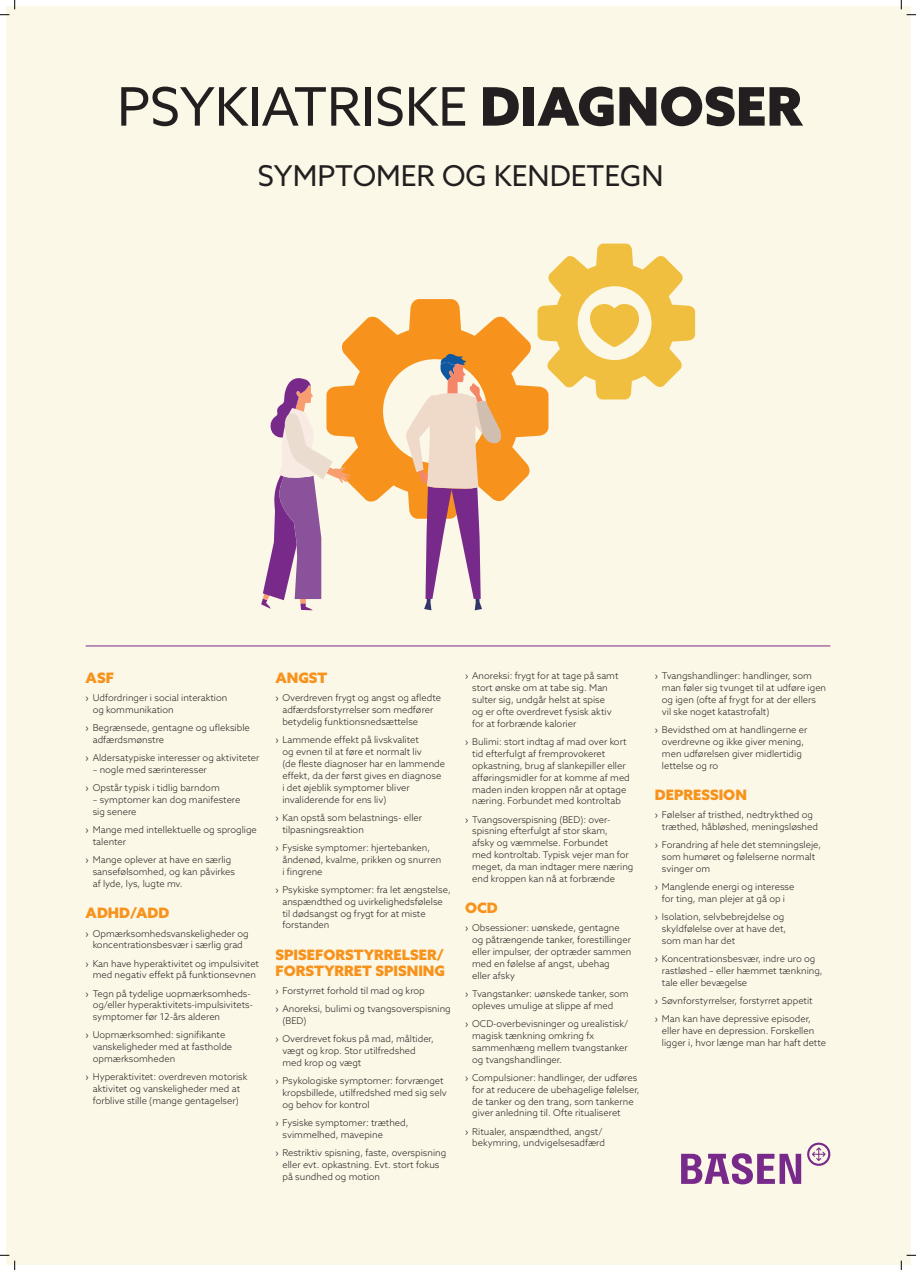
<style>
.page{position:relative;width:916px;height:1270px;background:#fff}
.page>*{position:absolute;margin:0;border:0;box-sizing:border-box;transform-origin:0 0}
.t1{font:53.12px "Azo Sans";color:#231f20}
.t2{font:28.69px "Azo Sans";color:#231f20}
.t3{font:900 14.38px/16.2px "Azo Sans";color:#f7931d}
.t4{font:300 9.38px/11.9px "Azo Sans";color:#231f20}
.s1{font-weight:900}
.s2{font-weight:400}
</style>
<div class="page">
<div style="left:6px;top:6px;width:903px;height:1258px;background:#fcf8e7"></div>
<svg style="left:681px;top:1142px;width:149px;height:42px"></svg>
<svg style="left:341px;top:299px;width:207px;height:203px;fill:#f7931d"></svg>
<svg style="left:405px;top:351px;width:100px;height:259px"></svg>
<svg style="left:261px;top:378px;width:89px;height:232px"></svg>
<svg style="left:537px;top:243px;width:158px;height:156px"></svg>
<hr style="left:86px;top:645px;width:744px;height:1px;background:#782a8b">
<svg style="left:0;top:0;width:16px;height:16px"></svg>
<svg style="left:0;top:1254px;width:16px;height:16px"></svg>
<svg style="left:900px;top:0;width:15px;height:16px"></svg>
<svg style="left:900px;top:1254px;width:15px;height:16px"></svg>
<h1 class="t1" style="left:117px;top:72px;width:686px">PSYKIATRISKE <span class="s1">DIAGNOSER</span></h1>
<h2 class="t2" style="left:258px;top:157px;width:407px">SYMPTOMER OG KENDETEGN</h2>
<h3 class="t3" style="left:86px;top:670px;width:30px">ASF</h3>
<p class="t4" style="left:93px;top:692px;width:136px;text-indent:-7px"><span class="s2">›</span> Udfordringer i social interaktion og kommunikation</p>
<p class="t4" style="left:93px;top:722px;width:158px;text-indent:-7px"><span class="s2">›</span> Begrænsede, gentagne og ufleksible adfærdsmønstre</p>
<p class="t4" style="left:86px;top:752px;width:175px"><span class="s2">›</span> Aldersatypiske interesser og aktiviteter</p>
<p class="t4" style="left:86px;top:761px;width:136px;line-height:18.1px;text-indent:7px">– nogle med særinteresser<br><span class="s2">›</span> Opstår typisk i tidlig barndom</p>
<p class="t4" style="left:93px;top:794px;width:149px">– symptomer kan dog manifestere sig senere</p>
<p class="t4" style="left:93px;top:824px;width:166px;text-indent:-7px"><span class="s2">›</span> Mange med intellektuelle og sproglige talenter</p>
<p class="t4" style="left:93px;top:854px;width:144px;text-indent:-7px"><span class="s2">›</span> Mange oplever at have en særlig sansefølsomhed, og kan påvirkes af lyde, lys, lugte mv.</p>
<h3 class="t3" style="left:86px;top:905px;width:85px">ADHD/ADD</h3>
<p class="t4" style="left:86px;top:927px;width:164px;text-align:center"><span class="s2">›</span> Opmærksomhedsvanskeligheder og koncentrationsbesvær i særlig grad</p>
<p class="t4" style="left:86px;top:957px;width:175px;text-align:center"><span class="s2">›</span> Kan have hyperaktivitet og impulsivitet med negativ effekt på funktionsevnen</p>
<p class="t4" style="left:93px;top:987px;width:161px;text-indent:-7px"><span class="s2">›</span> Tegn på tydelige uopmærksomheds&shy;og/eller hyperaktivitets-impulsivitets&shy;symptomer før 12-års alderen</p>
<p class="t4" style="left:93px;top:1029px;width:141px;text-indent:-7px"><span class="s2">›</span> Uopmærksomhed: signifikante vanskeligheder med at fastholde opmærksomheden</p>
<p class="t4" style="left:86px;top:1071px;width:163px;text-align:center"><span class="s2">›</span> Hyperaktivitet: overdreven motorisk aktivitet og vanskeligheder med at forblive stille (mange gentagelser)</p>
<h3 class="t3" style="left:275px;top:670px;width:53px">ANGST</h3>
<p class="t4" style="left:282px;top:692px;width:160px;text-indent:-7px"><span class="s2">›</span> Overdreven frygt og angst og afledte adfærdsforstyrrelser som medfører betydelig funktionsnedsættelse</p>
<p class="t4" style="left:282px;top:734px;width:164px;text-indent:-7px"><span class="s2">›</span> Lammende effekt på livskvalitet<br>og evnen til at føre et normalt liv<br>(de fleste diagnoser har en lammende effekt, da der først gives en diagnose i det øjeblik symptomer bliver invaliderende for ens liv)</p>
<p class="t4" style="left:282px;top:811px;width:141px;text-indent:-7px"><span class="s2">›</span> Kan opstå som belastnings- eller tilpasningsreaktion</p>
<p class="t4" style="left:282px;top:841px;width:160px;text-indent:-7px"><span class="s2">›</span> Fysiske symptomer: hjertebanken, åndenød, kvalme, prikken og snurren i fingrene</p>
<p class="t4" style="left:282px;top:883px;width:170px;text-indent:-7px"><span class="s2">›</span> Psykiske symptomer: fra let ængstelse, anspændthed og uvirkelighedsfølelse til dødsangst og frygt for at miste forstanden</p>
<h3 class="t3" style="left:275px;top:946px;width:171px">SPISEFORSTYRRELSER/<br>FORSTYRRET SPISNING</h3>
<p class="t4" style="left:275px;top:981px;width:177px;line-height:18.1px"><span class="s2">›</span> Forstyrret forhold til mad og krop<br><span class="s2">›</span> Anoreksi, bulimi og tvangsoverspisning</p>
<p class="t4" style="left:275px;top:1011px;width:160px;line-height:18.1px;text-indent:7px">(BED)<br><span class="s2">›</span> Overdrevet fokus på mad, måltider,</p>
<p class="t4" style="left:282px;top:1044px;width:135px">vægt og krop. Stor utilfredshed med krop og vægt</p>
<p class="t4" style="left:282px;top:1074px;width:166px;text-indent:-7px"><span class="s2">›</span> Psykologiske symptomer: forvrænget kropsbillede, utilfredshed med sig selv og behov for kontrol</p>
<p class="t4" style="left:282px;top:1116px;width:128px;text-indent:-7px"><span class="s2">›</span> Fysiske symptomer: træthed, svimmelhed, mavepine</p>
<p class="t4" style="left:282px;top:1146px;width:165px;text-indent:-7px"><span class="s2">›</span> Restriktiv spisning, faste, overspisning eller evt. opkastning. Evt. stort fokus på sundhed og motion</p>
<p class="t4" style="left:472px;top:670px;width:148px;text-indent:-7px"><span class="s2">›</span> Anoreksi: frygt for at tage på samt stort ønske om at tabe sig. Man sulter sig, undgår helst at spise og er ofte overdrevet fysisk aktiv for at forbrænde kalorier</p>
<p class="t4" style="left:472px;top:735px;width:159px;text-indent:-7px"><span class="s2">›</span> Bulimi: stort indtag af mad over kort tid efterfulgt af fremprovokeret opkastning, brug af slankepiller eller afføringsmidler for at komme af med maden inden kroppen når at optage næring. Forbundet med kontroltab</p>
<p class="t4" style="left:472px;top:813px;width:163px;text-indent:-7px"><span class="s2">›</span> Tvangsoverspisning (BED): over&shy;spisning efterfulgt af stor skam,<br>afsky og væmmelse. Forbundet<br>med kontroltab. Typisk vejer man for meget, da man indtager mere næring end kroppen kan nå at forbrænde</p>
<h3 class="t3" style="left:465px;top:899px;width:34px">OCD</h3>
<p class="t4" style="left:472px;top:922px;width:161px;text-indent:-7px"><span class="s2">›</span> Obsessioner: uønskede, gentagne og påtrængende tanker, forestillinger eller impulser, der optræder sammen med en følelse af angst, ubehag<br>eller afsky</p>
<p class="t4" style="left:472px;top:987px;width:158px;text-indent:-7px"><span class="s2">›</span> Tvangstanker: uønskede tanker, som opleves umulige at slippe af med</p>
<p class="t4" style="left:472px;top:1017px;width:157px;text-indent:-7px"><span class="s2">›</span> OCD-overbevisninger og urealistisk/ magisk tænkning omkring fx sammenhæng mellem tvangstanker og tvangshandlinger.</p>
<p class="t4" style="left:472px;top:1071px;width:169px;text-indent:-7px"><span class="s2">›</span> Compulsioner: handlinger, der udføres for at reducere de ubehagelige følelser, de tanker og den trang, som tankerne giver anledning til. Ofte ritualiseret</p>
<p class="t4" style="left:465px;top:1125px;width:141px;text-align:right"><span class="s2">›</span> Ritualer, anspændthed, angst/ bekymring, undvigelsesadfærd</p>
<p class="t4" style="left:661px;top:670px;width:166px;text-indent:-7px"><span class="s2">›</span> Tvangshandlinger: handlinger, som man føler sig tvunget til at udføre igen og igen (ofte af frygt for at der ellers vil ske noget katastrofalt)</p>
<p class="t4" style="left:661px;top:724px;width:147px;text-indent:-7px"><span class="s2">›</span> Bevidsthed om at handlingerne er overdrevne og ikke giver mening, men udførelsen giver midlertidig lettelse og ro</p>
<h3 class="t3" style="left:654px;top:786px;width:94px">DEPRESSION</h3>
<p class="t4" style="left:661px;top:808px;width:157px;text-indent:-7px"><span class="s2">›</span> Følelser af tristhed, nedtrykthed og træthed, håbløshed, meningsløshed</p>
<p class="t4" style="left:661px;top:838px;width:161px;text-indent:-7px"><span class="s2">›</span> Forandring af hele det stemningsleje, som humøret og følelserne normalt svinger om</p>
<p class="t4" style="left:654px;top:880px;width:141px;text-align:center"><span class="s2">›</span> Manglende energi og interesse for ting, man plejer at gå op i</p>
<p class="t4" style="left:661px;top:910px;width:126px;text-indent:-7px"><span class="s2">›</span> Isolation, selvbebrejdelse og skyldfølelse over at have det, som man har det</p>
<p class="t4" style="left:661px;top:952px;width:162px;text-indent:-7px"><span class="s2">›</span> Koncentrationsbesvær, indre uro og rastløshed – eller hæmmet tænkning, tale eller bevægelse</p>
<p class="t4" style="left:654px;top:991px;width:159px;line-height:18.1px"><span class="s2">›</span> Søvnforstyrrelser, forstyrret appetit <span class="s2">›</span> Man kan have depressive episoder,</p>
<p class="t4" style="left:661px;top:1024px;width:166px">eller have en depression. Forskellen ligger i, hvor længe man har haft dette</p>
</div>
